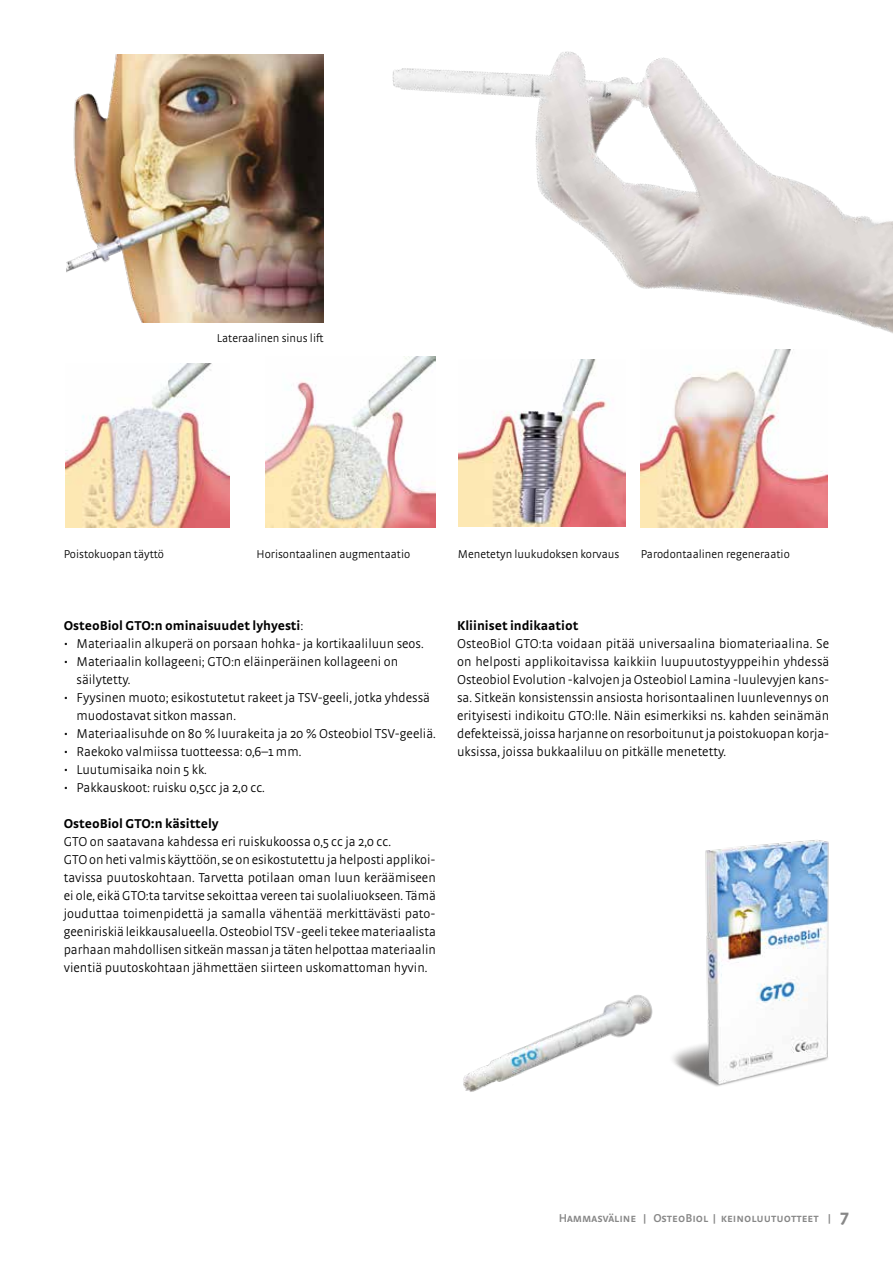
<style>
.page{position:relative;width:893px;height:1263px;background:#fff}
.page>*{position:absolute;margin:0;border:0;box-sizing:border-box;transform-origin:0 0}
.t1{font:300 13.5px/18px "Strada";color:#000}
.t2{font:700 13.5px "Strada";color:#000}
.t3{font:300 12px "Strada";color:#000}
.t4{font:600 12px "Strada SC";color:#878787}
.s1{font-weight:300}
.s2{font-family:"Strada";font-weight:700;font-size:18px}
</style>
<div class="page">
<img style="left:66px;top:54px;width:258px;height:268px">
<img style="left:66px;top:364px;width:163px;height:163px">
<img style="left:265px;top:382px;width:171px;height:145px">
<img style="left:458px;top:508px;width:168px;height:19px">
<img style="left:641px;top:508px;width:186px;height:19px">
<img style="left:672px;top:840px;width:157px;height:247px">
<img style="left:463px;top:995px;width:190px;height:97px">
<img style="left:366px;top:51px;width:527px;height:457px">
<p class="t3" style="left:217px;top:331px;width:108px">Lateraalinen sinus lift</p>
<p class="t3" style="left:64px;top:547px;width:102px">Poistokuopan täyttö</p>
<p class="t3" style="left:257px;top:547px;width:155px">Horisontaalinen augmentaatio</p>
<p class="t3" style="left:458px;top:547px;width:163px">Menetetyn luukudoksen korvaus</p>
<p class="t3" style="left:641px;top:547px;width:151px">Parodontaalinen regeneraatio</p>
<p class="t2" style="left:64px;top:617px;width:241px">OsteoBiol GTO:n ominaisuudet lyhyesti<span class="s1">:</span></p>
<p class="t1" style="left:64px;top:634px;width:361px">• Materiaalin alkuperä on porsaan hohka- ja kortikaaliluun seos.</p>
<p class="t1" style="left:77px;top:652px;width:323px;text-indent:-13px">• Materiaalin kollageeni; GTO:n eläinperäinen kollageeni on säilytetty.</p>
<p class="t1" style="left:77px;top:688px;width:355px;text-indent:-13px">• Fyysinen muoto; esikostutetut rakeet ja TSV-geeli, jotka yhdessä muodostavat sitkon massan.</p>
<p class="t1" style="left:64px;top:724px;width:374px">• Materiaalisuhde on 80 % luurakeita ja 20 % Osteobiol TSV-geeliä.</p>
<p class="t1" style="left:64px;top:742px;width:239px">• Raekoko valmiissa tuotteessa: 0,6–1 mm.</p>
<p class="t1" style="left:64px;top:760px;width:145px">• Luutumisaika noin 5 kk.</p>
<p class="t1" style="left:64px;top:778px;width:203px">• Pakkauskoot: ruisku 0,5cc ja 2,0 cc.</p>
<p class="t2" style="left:64px;top:815px;width:156px">OsteoBiol GTO:n käsittely</p>
<p class="t1" style="left:64px;top:832px;width:374px">GTO on saatavana kahdessa eri ruiskukoossa 0,5 cc ja 2,0 cc.<br>GTO on heti valmis käyttöön, se on esikostutettu ja helposti applikoi&shy;tavissa puutoskohtaan. Tarvetta potilaan oman luun keräämiseen ei ole, eikä GTO:ta tarvitse sekoittaa vereen tai suolaliuokseen. Tämä jouduttaa toimenpidettä ja samalla vähentää merkittävästi pato&shy;geeniriskiä leikkausalueella. Osteobiol TSV -geeli tekee materiaalista parhaan mahdollisen sitkeän massan ja täten helpottaa materiaalin vientiä puutoskohtaan jähmettäen siirteen uskomattoman hyvin.</p>
<p class="t2" style="left:457px;top:617px;width:123px">Kliiniset indikaatiot</p>
<p class="t1" style="left:457px;top:634px;width:374px;text-align:justify">OsteoBiol GTO:ta voidaan pitää universaalina biomateriaalina. Se on helposti applikoitavissa kaikkiin luupuutostyyppeihin yhdessä Osteobiol Evolution -kalvojen ja Osteobiol Lamina -luulevyjen kans&shy;sa. Sitkeän konsistenssin ansiosta horisontaalinen luunlevennys on erityisesti indikoitu GTO:lle. Näin esimerkiksi ns. kahden seinämän defekteissä, joissa harjanne on resorboitunut ja poistokuopan korja&shy;uksissa, joissa bukkaaliluu on pitkälle menetetty.</p>
<p class="t4" style="left:559px;top:1211px;width:292px">Hammasväline | OsteoBiol | keinoluutuotteet | <span class="s2">7</span></p>
</div>
